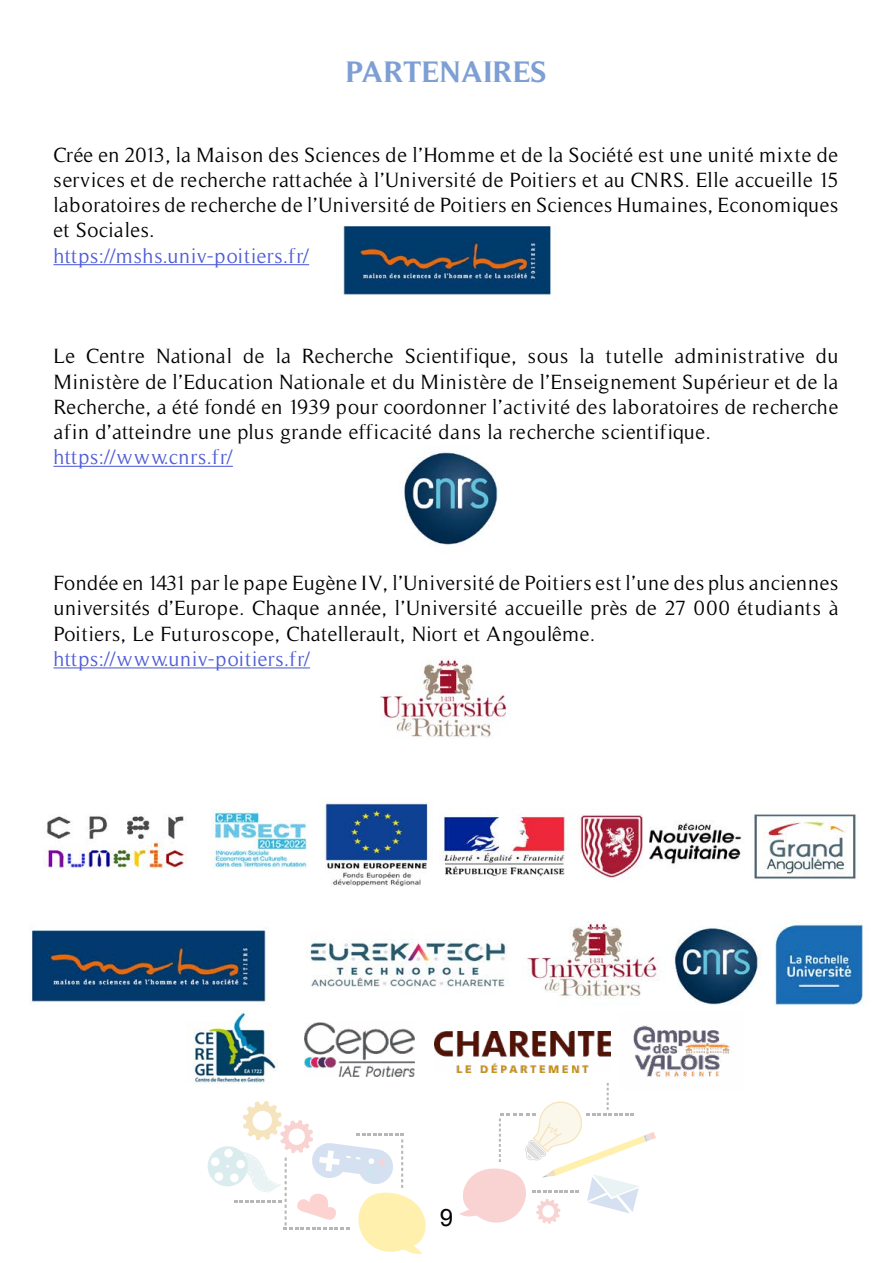
<style>
.page{position:relative;width:893px;height:1263px;background:#fff}
.page>*{position:absolute;margin:0;border:0;box-sizing:border-box;transform-origin:0 0}
.t1{font:700 30px "Timeless";color:#7d9fd3}
.t2{font:24px "Arial";color:#000}
.t3{font:21px/25.2px "Timeless";letter-spacing:.025em;color:#000;text-align:justify}
.t4{font:21px "Timeless";letter-spacing:.04em;color:#4f5cd6}
</style>
<div class="page">
<svg style="left:460px;top:1083px;width:196px;height:141px"></svg>
<svg style="left:207px;top:1101px;width:219px;height:153px"></svg>
<hr style="left:53px;top:264px;width:256px;height:1px;background:#4f5cd6">
<hr style="left:53px;top:466px;width:180px;height:1px;background:#4f5cd6">
<hr style="left:53px;top:667px;width:257px;height:1px;background:#4f5cd6">
<img style="left:343px;top:225px;width:208px;height:70px">
<img style="left:404px;top:452px;width:94px;height:94px">
<img style="left:380px;top:657px;width:127px;height:82px">
<img style="left:29px;top:920px;width:836px;height:91px">
<img style="left:43px;top:801px;width:816px;height:86px">
<img style="left:193px;top:1011px;width:83px;height:73px">
<img style="left:305px;top:1022px;width:110px;height:55px">
<img style="left:619px;top:1025px;width:111px;height:64px">
<img style="left:435px;top:1032px;width:176px;height:40px">
<h1 class="t1" style="left:346px;top:54px;width:202px">PARTENAIRES</h1>
<p class="t3" style="left:53px;top:142px;width:786px">Crée en 2013, la Maison des Sciences de l’Homme et de la Société est une unité mixte de services et de recherche rattachée à l’Université de Poitiers et au CNRS. Elle accueille 15 laboratoires de recherche de l’Université de Poitiers en Sciences Humaines, Economiques et Sociales.</p>
<p class="t4" style="left:53px;top:244px;width:257px">https://mshs.univ-poitiers.fr/</p>
<p class="t3" style="left:53px;top:344px;width:787px">Le Centre National de la Recherche Scientifique, sous la tutelle administrative du Ministère de l’Education Nationale et du Ministère de l’Enseignement Supérieur et de la Recherche, a été fondé en 1939 pour coordonner l’activité des laboratoires de recherche afin d’atteindre une plus grande efficacité dans la recherche scientifique.</p>
<p class="t4" style="left:53px;top:445px;width:181px">https://www.cnrs.fr/</p>
<p class="t3" style="left:53px;top:571px;width:786px">Fondée en 1431 par le pape Eugène IV, l’Université de Poitiers est l’une des plus anciennes universités d’Europe. Chaque année, l’Université accueille près de 27 000 étudiants à Poitiers, Le Futuroscope, Chatellerault, Niort et Angoulême.</p>
<p class="t4" style="left:53px;top:647px;width:258px">https://www.univ-poitiers.fr/</p>
<p class="t2" style="left:440px;top:1202px;width:15px">9</p>
</div>
